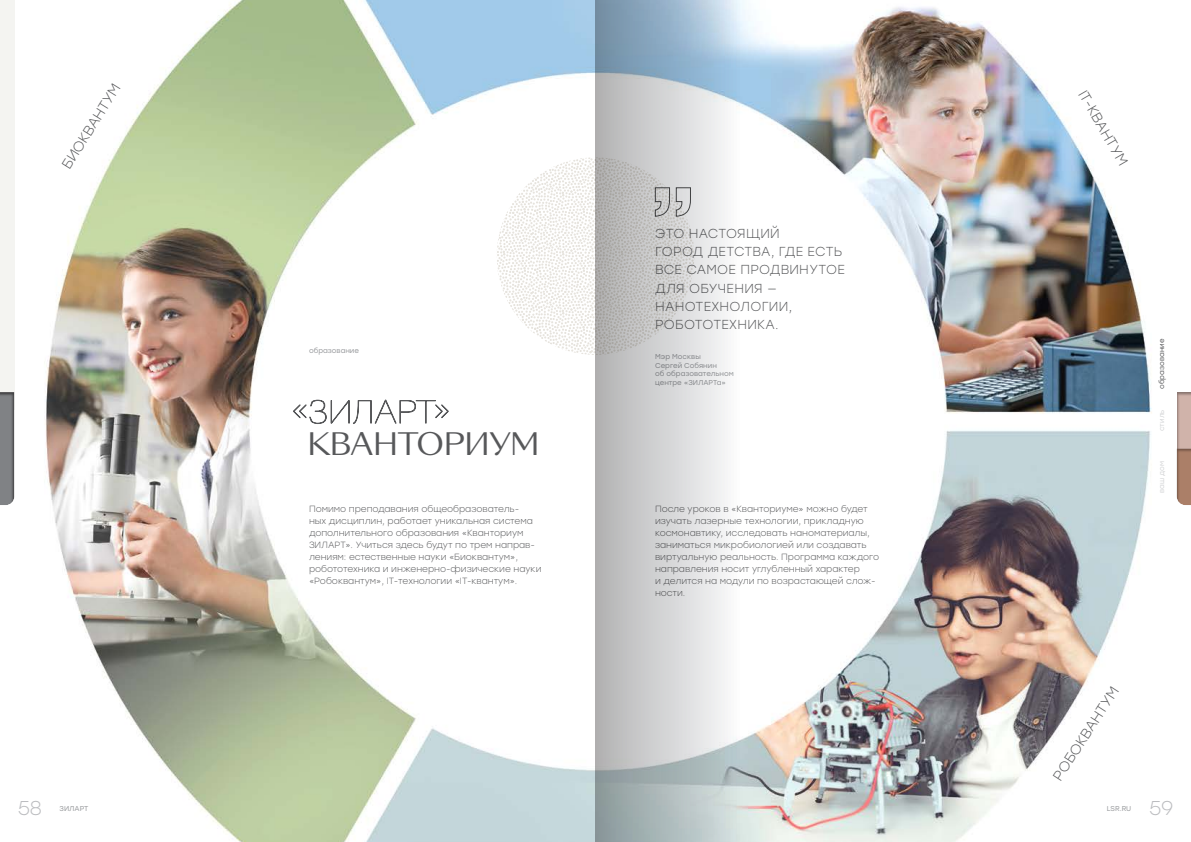
<style>
.page{position:relative;width:1191px;height:842px;background:#fff}
.page>*{position:absolute;margin:0;border:0;box-sizing:border-box;transform-origin:0 0}
.t1{font:30px/32px "Sang Bleu Sunrise";letter-spacing:-.02em;color:#57585a}
.t2{font:300 20px "Stolzl";color:#bcbdc0}
.TXT{font:300 14px "Stolzl";color:#57585a}
.TXT-2{font:300 13px/18px "Stolzl";letter-spacing:.02em;color:#57585a}
.txt{font:300 9px/12px "Stolzl";letter-spacing:-.005em;color:#57585a}
.txt_small{font:7px/8.4px "Stolzl";color:#939598}
.t3{font:7px "Stolzl";color:#57585a}
.t4{font:7px "Stolzl";color:#d1d2d4}
.s1{font-family:"Sang Bleu Sunrise Air"}
</style>
<div class="page">
<img style="left:14px;top:0;width:1138px;height:842px">
<svg style="left:496px;top:157px;width:198px;height:198px"></svg>
<div style="left:0;top:0;width:14px;height:409px;background:#f4f4f1"></div>
<div style="left:0;top:390px;width:16px;height:115px;background:#231f20;opacity:.6"></div>
<svg style="left:1177px;top:392px;width:14px;height:55px"></svg>
<div style="left:1176px;top:447px;width:15px;height:59px;background:#231f20;opacity:.4"></div>
<svg style="left:595px;top:0;width:145px;height:842px;background:#c8cdcf"></svg>
<p class="TXT" style="left:57px;top:162px;width:99px;rotate:-58deg">БИОКВАНТУМ</p>
<p class="TXT" style="left:1090px;top:86px;width:86px;rotate:60deg">IT-КВАНТУМ</p>
<p class="txt_small" style="left:309px;top:346px;width:52px">образование</p>
<h1 class="t1" style="left:307px;top:397px;width:234px;text-indent:-15px"><span class="s1">«ЗИЛАРТ»<br></span>КВАНТОРИУМ</h1>
<p class="TXT-2" style="left:655px;top:224px;width:191px">ЭТО НАСТОЯЩИЙ<br>ГОРОД ДЕТСТВА, ГДЕ ЕСТЬ<br>ВСЕ САМОЕ ПРОДВИНУТОЕ<br>ДЛЯ ОБУЧЕНИЯ —<br>НАНОТЕХНОЛОГИИ,<br>РОБОТОТЕХНИКА.</p>
<p class="txt_small" style="left:655px;top:352px;width:63px">Мэр Москвы<br>Сергей Собянин</p>
<p class="txt_small" style="left:655px;top:369px;width:80px">об образовательном центре «ЗИЛАРТа»</p>
<p class="txt" style="left:309px;top:503px;width:234px">Помимо преподавания общеобразователь-<br>ных дисциплин, работает уникальная система дополнительного образования «Кванториум ЗИЛАРТ». Учиться здесь будут по трем направ&shy;лениям: естественные науки «Биоквантум», робототехника и инженерно-физические науки «Робоквантум», IT-технологии «IT-квантум».</p>
<p class="txt" style="left:655px;top:503px;width:226px">После уроков в «Кванториуме» можно будет изучать лазерные технологии, прикладную космонавтику, исследовать наноматериалы, заниматься микробиологией или создавать виртуальную реальность. Программа каждого направления носит углубленный характер<br>и делится на модули по возрастающей слож&shy;ности.</p>
<p class="t3" style="left:1156px;top:389px;width:52px;rotate:-90deg">образование</p>
<p class="t4" style="left:1156px;top:431px;width:23px;rotate:-90deg">стиль</p>
<p class="t4" style="left:1156px;top:493px;width:33px;rotate:-90deg">ваш дом</p>
<p class="TXT" style="left:1048px;top:774px;width:110px;rotate:-57deg">РОБОКВАНТУМ</p>
<h2 class="t2" style="left:18px;top:795px;width:26px">58</h2>
<p class="txt_small" style="left:60px;top:804px;width:30px">ЗИЛАРТ</p>
<p class="txt_small" style="left:1107px;top:804px;width:26px">LSR.RU</p>
<h2 class="t2" style="left:1149px;top:795px;width:26px">59</h2>
</div>
